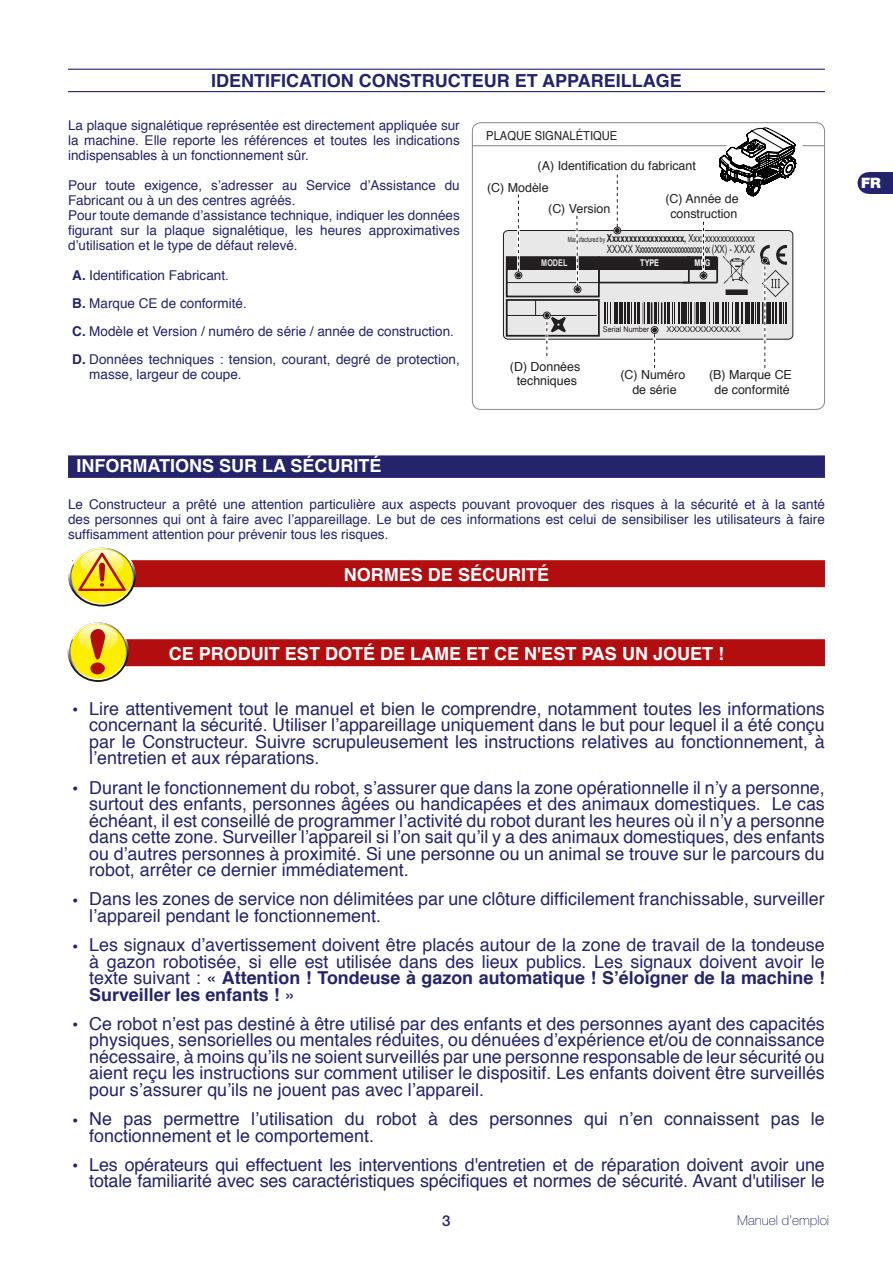
<style>
.page{position:relative;width:893px;height:1263px;background:#fff}
.page>*{position:absolute;margin:0;border:0;box-sizing:border-box;transform-origin:0 0}
.t1{font:700 18px "Helvetica";color:#fff}
.t2{font:700 18px "Helvetica";color:#24246c}
.t3{font:17.85px/16.5px "Helvetica";color:#24246c;text-align:justify}
.t4{font:500 15px "Helvetica Neue LT Std";color:#24246c}
.t5{font:900 14.4px "Helvetica Neue LT Std";color:#fff}
.t6{font:13.5px/15px "Helvetica";color:#24246c;text-align:justify}
.t7{font:100 13.5px "Helvetica Neue LT Std";color:#24246c}
.t8{font:12.45px/14.9px "Helvetica";color:#231f20;text-align:center}
.t9{font:12.45px "Helvetica";color:#231f20;scale:.9 1}
.t10{font:11.25px "Arial Narrow";letter-spacing:-.09em;color:#231f20;scale:.85 1}
.t11{font:700 10.95px "Arial Narrow";color:#231f20;scale:.85 1}
.t12{font:700 9.3px "Arial";color:#fff;scale:.78 1}
.t13{font:700 9.3px "Arial";color:#e8e8e9;scale:.78 1}
.t14{font:7.95px "Arial";color:#231f20}
.t15{font:7.95px "Arial Narrow";color:#231f20;scale:1.12 1}
.s1{font-weight:700}
.s2{font-weight:400;font-size:7.2px}
.s3{font-weight:400}
.s4{font-weight:700;font-size:18px}
</style>
<div class="page">
<div style="left:868px;top:172px;width:25px;height:22px;background:#24246c"></div>
<div style="left:858px;top:172px;width:21px;height:22px;background:#24246c;border-radius:50%"></div>
<hr style="left:68px;top:69px;width:757px;height:1px;background:#24246c">
<hr style="left:68px;top:91px;width:757px;height:1px;background:#24246c">
<hr style="left:472px;top:145px;width:352px;height:1px;background:#808285">
<svg style="left:503px;top:126px;width:320px;height:242px"></svg>
<div style="left:472px;top:122px;width:353px;height:288px;border:1px solid #878787;border-radius:9px"></div>
<div style="left:68px;top:455px;width:757px;height:23px;background:#24246c"></div>
<div style="left:72px;top:560px;width:753px;height:27px;background:#b20e10"></div>
<div style="left:72px;top:639px;width:753px;height:27px;background:#b20e10"></div>
<svg style="left:68px;top:547px;width:68px;height:59px"></svg>
<svg style="left:67px;top:620px;width:62px;height:62px"></svg>
<svg style="left:69px;top:622px;width:58px;height:58px"></svg>
<svg style="left:70px;top:623px;width:56px;height:56px"></svg>
<svg style="left:72px;top:622px;width:52px;height:52px"></svg>
<p class="t2" style="left:211px;top:66px;width:472px">IDENTIFICATION CONSTRUCTEUR ET APPAREILLAGE</p>
<p class="t6" style="left:68px;top:119px;width:393px">La plaque signalétique représentée est directement appliquée sur la machine. Elle reporte les références et toutes les indications indispensables à un fonctionnement sûr.</p>
<p class="t6" style="left:68px;top:179px;width:393px;text-align:left">Pour toute exigence, s’adresser au Service d’Assistance du Fabricant ou à un des centres agréés.<br>Pour toute demande d’assistance technique, indiquer les données figurant sur la plaque signalétique, les heures approximatives d’utilisation et le type de défaut relevé.</p>
<p class="t6" style="left:72px;top:262px;width:389px;line-height:27.8px;text-align:left"><span class="s1">A.</span> Identification Fabricant.<br><span class="s1">B.</span> Marque CE de conformité.<br><span class="s1">C.</span> Modèle et Version / numéro de série / année de construction.<br><span class="s1">D.</span> Données techniques : tension, courant, degré de protection,</p>
<p class="t6" style="left:89px;top:367px;width:154px">masse, largeur de coupe.</p>
<p class="t9" style="left:486px;top:126px;width:147px">PLAQUE SIGNALÉTIQUE</p>
<p class="t8" style="left:538px;top:159px;width:160px">(A) Identification du fabricant</p>
<p class="t8" style="left:487px;top:181px;width:63px">(C) Modèle</p>
<p class="t8" style="left:665px;top:192px;width:75px">(C) Année de construction</p>
<p class="t8" style="left:548px;top:201px;width:64px">(C) Version</p>
<p class="t11" style="left:568px;top:230px;width:221px"><span class="s2">Manufactured by</span> Xxxxxxxxxxxxxxxxxx, <span class="s3">Xxxxxxxxxxxxxxxxx</span></p>
<p class="t10" style="left:607px;top:241px;width:176px">XXXXX Xxxxxxxxxxxxxxxxxxxxxxxx (XX) - XXXX</p>
<p class="t13" style="left:541px;top:257px;width:35px">MODEL</p>
<p class="t12" style="left:640px;top:257px;width:26px">TYPE</p>
<p class="t12" style="left:694px;top:257px;width:22px">MFG</p>
<p class="t15" style="left:603px;top:323px;width:50px">Serial Number :</p>
<p class="t14" style="left:666px;top:324px;width:76px">XXXXXXXXXXXXXX</p>
<p class="t8" style="left:510px;top:359px;width:72px">(D) Données techniques</p>
<p class="t8" style="left:620px;top:368px;width:66px">(C) Numéro de série</p>
<p class="t8" style="left:709px;top:368px;width:84px">(B) Marque CE de conformité</p>
<p class="t1" style="left:77px;top:452px;width:307px">INFORMATIONS SUR LA SÉCURITÉ</p>
<p class="t6" style="left:68px;top:497px;width:758px">Le Constructeur a prêté une attention particulière aux aspects pouvant provoquer des risques à la sécurité et à la santé des personnes qui ont à faire avec l’appareillage. Le but de ces informations est celui de sensibiliser les utilisateurs à faire suffisamment attention pour prévenir tous les risques.</p>
<p class="t1" style="left:344px;top:561px;width:207px">NORMES DE SÉCURITÉ</p>
<p class="t1" style="left:169px;top:640px;width:557px">CE PRODUIT EST DOTÉ DE LAME ET CE N'EST PAS UN JOUET !</p>
<p class="t3" style="left:89px;top:701px;width:737px;text-indent:-17px"><span class="s4">•</span> Lire attentivement tout le manuel et bien le comprendre, notamment toutes les informations concernant la sécurité. Utiliser l’appareillage uniquement dans le but pour lequel il a été conçu par le Constructeur. Suivre scrupuleusement les instructions relatives au fonctionnement, à l’entretien et aux réparations.</p>
<p class="t3" style="left:89px;top:779px;width:737px;text-indent:-17px"><span class="s4">•</span> Durant le fonctionnement du robot, s’assurer que dans la zone opérationnelle il n’y a personne, surtout des enfants, personnes âgées ou handicapées et des animaux domestiques. Le cas échéant, il est conseillé de programmer l’activité du robot durant les heures où il n’y a personne dans cette zone. Surveiller l’appareil si l’on sait qu’il y a des animaux domestiques, des enfants ou d’autres personnes à proximité. Si une personne ou un animal se trouve sur le parcours du robot, arrêter ce dernier immédiatement.</p>
<p class="t3" style="left:89px;top:891px;width:737px;text-indent:-17px"><span class="s4">•</span> Dans les zones de service non délimitées par une clôture difficilement franchissable, surveiller l’appareil pendant le fonctionnement.</p>
<p class="t3" style="left:89px;top:937px;width:737px;text-indent:-17px"><span class="s4">•</span> Les signaux d’avertissement doivent être placés autour de la zone de travail de la tondeuse à gazon robotisée, si elle est utilisée dans des lieux publics. Les signaux doivent avoir le texte suivant : « <span class="s1">Attention ! Tondeuse à gazon automatique ! S’éloigner de la machine !<br>Surveiller les enfants !</span> »</p>
<p class="t3" style="left:89px;top:1016px;width:737px;text-indent:-17px"><span class="s4">•</span> Ce robot n’est pas destiné à être utilisé par des enfants et des personnes ayant des capacités physiques, sensorielles ou mentales réduites, ou dénuées d’expérience et/ou de connaissance nécessaire, à moins qu’ils ne soient surveillés par une personne responsable de leur sécurité ou aient reçu les instructions sur comment utiliser le dispositif. Les enfants doivent être surveillés pour s’assurer qu’ils ne jouent pas avec l’appareil.</p>
<p class="t3" style="left:89px;top:1111px;width:737px;text-indent:-17px"><span class="s4">•</span> Ne pas permettre l’utilisation du robot à des personnes qui n’en connaissent pas le fonctionnement et le comportement.</p>
<p class="t3" style="left:72px;top:1157px;width:754px;text-align:right"><span class="s4">•</span> Les opérateurs qui effectuent les interventions d'entretien et de réparation doivent avoir une totale familiarité avec ses caractéristiques spécifiques et normes de sécurité. Avant d'utiliser le</p>
<p class="t4" style="left:442px;top:1211px;width:10px">3</p>
<p class="t7" style="left:737px;top:1212px;width:94px">Manuel d’emploi</p>
<p class="t5" style="left:861px;top:174px;width:21px">FR</p>
</div>
